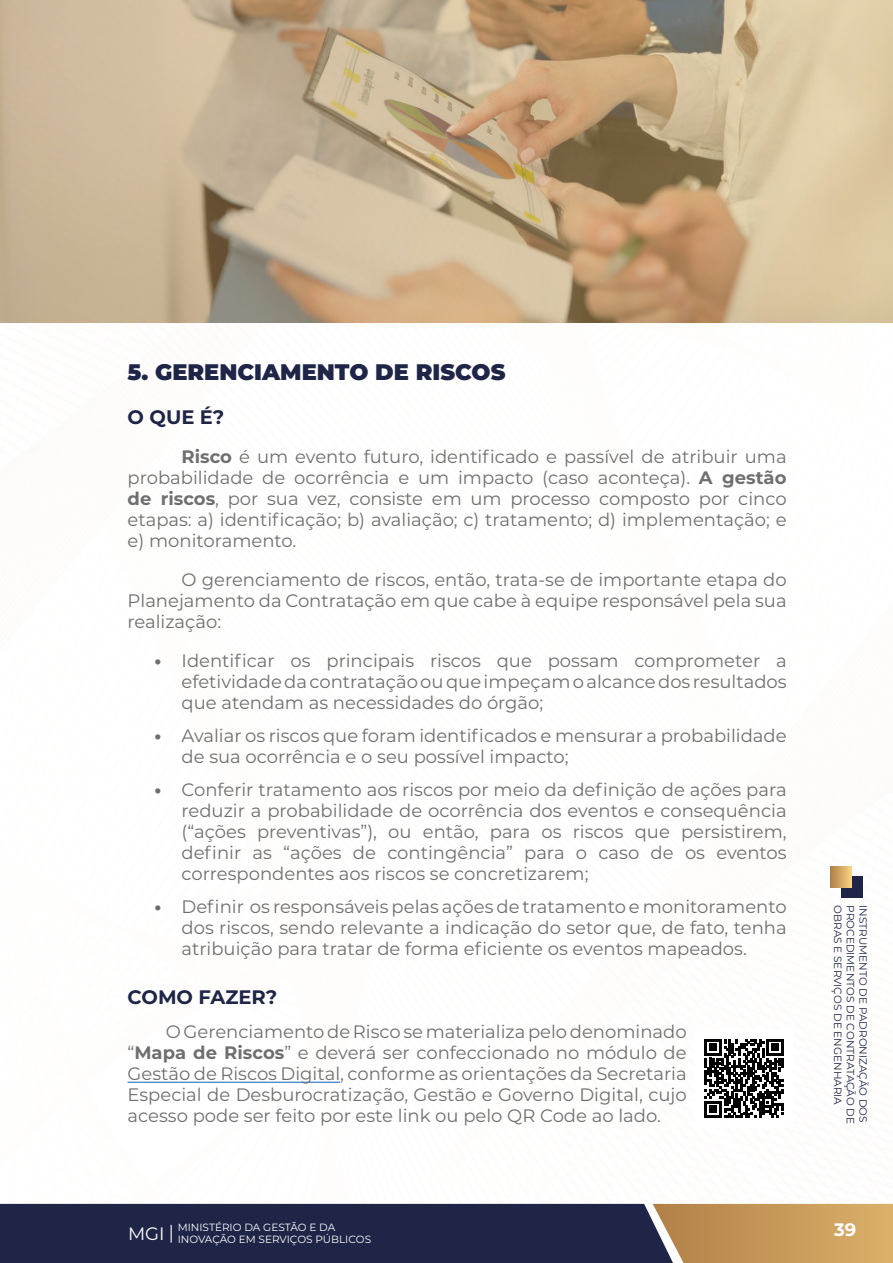
<style>
.page{position:relative;width:893px;height:1263px;background:#fff}
.page>*{position:absolute;margin:0;border:0;box-sizing:border-box;transform-origin:0 0}
.t1{font:900 22.5px "Montserrat";color:#1e2547}
.t2{font:700 19.5px "Montserrat";color:#1e2547}
.t3{font:18px/21px "Montserrat";color:#706f6f;text-align:justify}
.t4{font:700 18px "Montserrat";color:#fff}
.t5{font:10.5px/12.6px "Montserrat";color:#1e2547}
.t6{font:10.5px "Montserrat";color:#fff}
.s1{font-weight:700}
.s2{font-weight:800}
</style>
<div class="page">
<svg style="left:830px;top:866px;width:32px;height:32px"></svg>
<svg style="left:0;top:1204px;width:893px;height:59px;background:#4b444d"></svg>
<img style="left:1px;top:0;width:892px;height:323px">
<hr style="left:128px;top:1082px;width:212px;height:1px;background:#0563c1">
<svg style="left:705px;top:1039px;width:78px;height:78px"></svg>
<p class="t1" style="left:128px;top:355px;width:379px">5. GERENCIAMENTO DE RISCOS</p>
<p class="t2" style="left:128px;top:403px;width:98px">O QUE É?</p>
<p class="t3" style="left:128px;top:446px;width:661px;text-indent:54px"><span class="s1">Risco</span> é um evento futuro, identificado e passível de atribuir uma probabilidade de ocorrência e um impacto (caso aconteça). <span class="s1">A gestão de riscos</span>, por sua vez, consiste em um processo composto por cinco etapas: a) identificação; b) avaliação; c) tratamento; d) implementação; e e) monitoramento.</p>
<p class="t3" style="left:128px;top:569px;width:661px;text-indent:54px">O gerenciamento de riscos, então, trata-se de importante etapa do Planejamento da Contratação em que cabe à equipe responsável pela sua realização:</p>
<p class="t3" style="left:182px;top:650px;width:607px;text-indent:-27px"><span class="s2">•</span> Identificar os principais riscos que possam comprometer a efetividade da contratação ou que impeçam o alcance dos resultados que atendam as necessidades do órgão;</p>
<p class="t3" style="left:182px;top:725px;width:607px;text-indent:-27px"><span class="s2">•</span> Avaliar os riscos que foram identificados e mensurar a probabilidade de sua ocorrência e o seu possível impacto;</p>
<p class="t3" style="left:182px;top:779px;width:607px;text-indent:-27px"><span class="s2">•</span> Conferir tratamento aos riscos por meio da definição de ações para reduzir a probabilidade de ocorrência dos eventos e consequência (“ações preventivas”), ou então, para os riscos que persistirem, definir as “ações de contingência” para o caso de os eventos correspondentes aos riscos se concretizarem;</p>
<p class="t3" style="left:182px;top:896px;width:607px;text-indent:-27px"><span class="s2">•</span> Definir os responsáveis pelas ações de tratamento e monitoramento dos riscos, sendo relevante a indicação do setor que, de fato, tenha atribuição para tratar de forma eficiente os eventos mapeados.</p>
<p class="t2" style="left:128px;top:983px;width:151px">COMO FAZER?</p>
<p class="t3" style="left:128px;top:1021px;width:561px;text-indent:38px">O Gerenciamento de Risco se materializa pelo denominado “<span class="s1">Mapa de Riscos</span>” e deverá ser confeccionado no módulo de Gestão de Riscos Digital, conforme as orientações da Secretaria Especial de Desburocratização, Gestão e Governo Digital, cujo acesso pode ser feito por este link ou pelo QR Code ao lado.</p>
<p class="t5" style="left:870px;top:905px;width:220px;rotate:90deg">INSTRUMENTO DE PADRONIZAÇÃO DOS<br>PROCEDIMENTOS DE CONTRATAÇÃO DE<br>OBRAS E SERVIÇOS DE ENGENHARIA</p>
<p class="t6" style="left:178px;top:1220px;width:159px">MINISTÉRIO DA GESTÃO E DA</p>
<p class="t4" style="left:834px;top:1216px;width:24px">39</p>
<p class="t6" style="left:128px;top:1232px;width:245px"><sup>MGI</sup> INOVAÇÃO EM SERVIÇOS PÚBLICOS</p>
</div>
